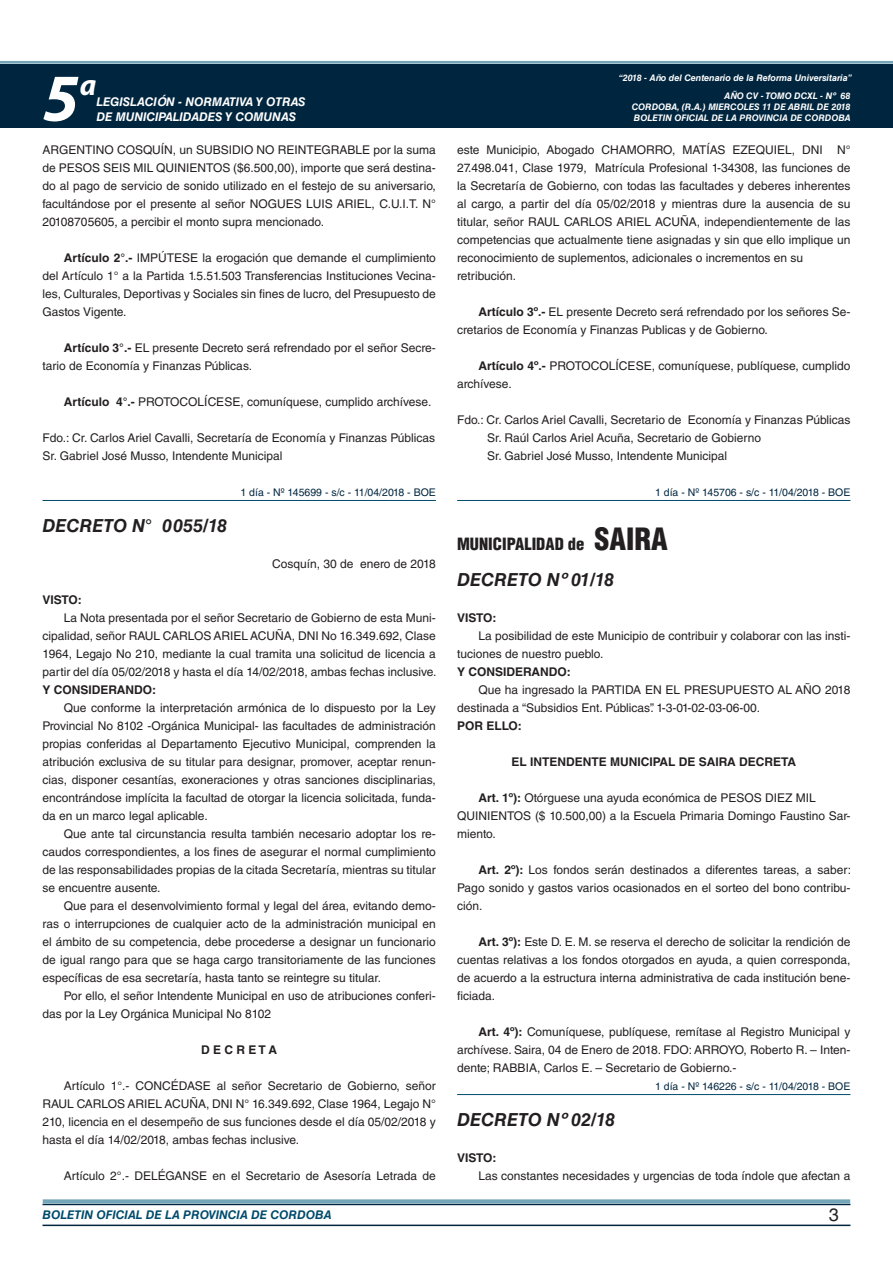
<style>
.page{position:relative;width:893px;height:1263px;background:#fff}
.page>*{position:absolute;margin:0;border:0;box-sizing:border-box;transform-origin:0 0}
.t1{font:italic 700 67.5px "Myriad Pro";color:#fff}
.TEXTO_BASE{font:900 condensed 30px "Helvetica LT Std";color:#231f20}
.t2{font:italic 700 30px "Myriad Pro";color:#fff}
.DOC__N{font:italic 700 18px "Helvetica LT Std";color:#231f20}
.t3{font:18px "Helvetica LT Std";color:#231f20}
.TEXTO_BASE-2{font:900 condensed 16.5px "Helvetica LT Std";color:#231f20}
.TEXTO_BASE-3{font:12px/18px "Helvetica LT Std";color:#231f20;text-align:justify}
.TEXTO_BASE-4{font:700 12px "Helvetica LT Std";color:#231f20}
.t4{font:italic 700 12px "Helvetica LT Std";color:#fff}
.RESUELVE{font:700 12px "Helvetica LT Std";color:#231f20}
.t5{font:italic 700 12px "Helvetica LT Std";color:#004b6c}
.FECHA{font:12px "Helvetica LT Std";color:#231f20}
.FECHA_DE_PUBLICACIÓN{font:10.5px "Helvetica LT Std";color:#00263f}
.t6{font:italic 700 9px/10.8px "Helvetica LT Std";color:#fff;text-align:justify}
.s1{font-weight:700}
</style>
<div class="page">
<div style="left:0;top:61px;width:893px;height:6px;background:#fff;opacity:.75"></div>
<div style="left:0;top:64px;width:893px;height:64px;background:#00263f"></div>
<hr style="left:43px;top:1224px;width:807px;height:2px;background:#00263f">
<div style="left:42px;top:1198px;width:809px;height:8px;background:#fff;opacity:.75"></div>
<hr style="left:43px;top:500px;width:393px;height:1px;background:#004b6c">
<hr style="left:457px;top:500px;width:393px;height:1px;background:#004b6c">
<hr style="left:457px;top:1094px;width:393px;height:1px;background:#004b6c">
<h1 class="t1" style="left:43px;top:54px;width:38px">5</h1>
<h2 class="t2" style="left:80px;top:66px;width:18px">a</h2>
<p class="t4" style="left:96px;top:95px;width:211px">LEGISLACIÓN - NORMATIVA Y OTRAS</p>
<p class="t4" style="left:96px;top:109px;width:201px">DE MUNICIPALIDADES Y COMUNAS</p>
<p class="TEXTO_BASE-3" style="left:43px;top:141px;width:395px">ARGENTINO COSQUÍN, un SUBSIDIO NO REINTEGRABLE por la suma de PESOS SEIS MIL QUINIENTOS ($6.500,00), importe que será destina&shy;do al pago de servicio de sonido utilizado en el festejo de su aniversario, facultándose por el presente al señor NOGUES LUIS ARIEL, C.U.I.T. N° 20108705605, a percibir el monto supra mencionado.</p>
<p class="TEXTO_BASE-3" style="left:43px;top:249px;width:395px;text-indent:21px"><span class="s1">Artículo 2°.-</span> IMPÚTESE la erogación que demande el cumplimiento del Artículo 1° a la Partida 1.5.51.503 Transferencias Instituciones Vecina&shy;les, Culturales, Deportivas y Sociales sin fines de lucro, del Presupuesto de Gastos Vigente.</p>
<p class="TEXTO_BASE-3" style="left:43px;top:339px;width:395px;text-indent:21px"><span class="s1">Artículo 3°.-</span> EL presente Decreto será refrendado por el señor Secre&shy;tario de Economía y Finanzas Públicas.</p>
<p class="TEXTO_BASE-3" style="left:64px;top:393px;width:369px"><span class="s1">Artículo 4°.-</span> PROTOCOLÍCESE, comuníquese, cumplido archívese.</p>
<p class="TEXTO_BASE-3" style="left:43px;top:429px;width:394px">Fdo.: Cr. Carlos Ariel Cavalli, Secretaría de Economía y Finanzas Públicas</p>
<p class="TEXTO_BASE-3" style="left:43px;top:447px;width:241px">Sr. Gabriel José Musso, Intendente Municipal</p>
<p class="FECHA_DE_PUBLICACIÓN" style="left:240px;top:486px;width:197px">1 día - Nº 145699 - s/c - 11/04/2018 - BOE</p>
<p class="DOC__N" style="left:43px;top:514px;width:186px">DECRETO N° 0055/18</p>
<p class="FECHA" style="left:272px;top:557px;width:165px">Cosquín, 30 de enero de 2018</p>
<p class="TEXTO_BASE-4" style="left:43px;top:592px;width:41px">VISTO:</p>
<p class="TEXTO_BASE-3" style="left:43px;top:609px;width:396px;text-indent:21px">La Nota presentada por el señor Secretario de Gobierno de esta Muni&shy;cipalidad, señor RAUL CARLOS ARIEL ACUÑA, DNI No 16.349.692, Clase 1964, Legajo No 210, mediante la cual tramita una solicitud de licencia a partir del día 05/02/2018 y hasta el día 14/02/2018, ambas fechas inclusive.</p>
<p class="TEXTO_BASE-4" style="left:43px;top:682px;width:115px">Y CONSIDERANDO:</p>
<p class="TEXTO_BASE-3" style="left:43px;top:699px;width:395px;text-indent:21px">Que conforme la interpretación armónica de lo dispuesto por la Ley Provincial No 8102 -Orgánica Municipal- las facultades de administración propias conferidas al Departamento Ejecutivo Municipal, comprenden la atribución exclusiva de su titular para designar, promover, aceptar renun&shy;cias, disponer cesantías, exoneraciones y otras sanciones disciplinarias, encontrándose implícita la facultad de otorgar la licencia solicitada, funda&shy;da en un marco legal aplicable.</p>
<p class="TEXTO_BASE-3" style="left:43px;top:825px;width:395px;text-indent:21px">Que ante tal circunstancia resulta también necesario adoptar los re&shy;caudos correspondientes, a los fines de asegurar el normal cumplimiento de las responsabilidades propias de la citada Secretaría, mientras su titular se encuentre ausente.</p>
<p class="TEXTO_BASE-3" style="left:43px;top:897px;width:395px;text-indent:21px">Que para el desenvolvimiento formal y legal del área, evitando demo&shy;ras o interrupciones de cualquier acto de la administración municipal en el ámbito de su competencia, debe procederse a designar un funcionario de igual rango para que se haga cargo transitoriamente de las funciones específicas de esa secretaría, hasta tanto se reintegre su titular.</p>
<p class="TEXTO_BASE-3" style="left:43px;top:987px;width:395px;text-indent:21px">Por ello, el señor Intendente Municipal en uso de atribuciones conferi&shy;das por la Ley Orgánica Municipal No 8102</p>
<p class="RESUELVE" style="left:201px;top:1042px;width:78px">D E C R E T A</p>
<p class="TEXTO_BASE-3" style="left:43px;top:1077px;width:395px;text-indent:21px">Artículo 1°.- CONCÉDASE al señor Secretario de Gobierno, señor RAUL CARLOS ARIEL ACUÑA, DNI N° 16.349.692, Clase 1964, Legajo N° 210, licencia en el desempeño de sus funciones desde el día 05/02/2018 y hasta el día 14/02/2018, ambas fechas inclusive.</p>
<p class="TEXTO_BASE-3" style="left:64px;top:1167px;width:374px">Artículo 2°.- DELÉGANSE en el Secretario de Asesoría Letrada de</p>
<p class="t6" style="left:619px;top:72px;width:235px">“2018 - Año del Centenario de la Reforma Universitaria”</p>
<p class="t6" style="left:632px;top:91px;width:220px;text-indent:93px">AÑO CV - TOMO DCXL - Nº 68<br>CORDOBA, (R.A.) MIERCOLES 11 DE ABRIL DE 2018<br>BOLETIN OFICIAL DE LA PROVINCIA DE CORDOBA</p>
<p class="TEXTO_BASE-3" style="left:457px;top:141px;width:395px">este Municipio, Abogado CHAMORRO, MATÍAS EZEQUIEL, DNI N° 27.498.041, Clase 1979, Matrícula Profesional 1-34308, las funciones de la Secretaría de Gobierno, con todas las facultades y deberes inherentes al cargo, a partir del día 05/02/2018 y mientras dure la ausencia de su titular, señor RAUL CARLOS ARIEL ACUÑA, independientemente de las competencias que actualmente tiene asignadas y sin que ello implique un reconocimiento de suplementos, adicionales o incrementos en su</p>
<p class="TEXTO_BASE-3" style="left:457px;top:267px;width:61px">retribución.</p>
<p class="TEXTO_BASE-3" style="left:457px;top:303px;width:395px;text-indent:21px"><span class="s1">Artículo 3º.-</span> EL presente Decreto será refrendado por los señores Se&shy;cretarios de Economía y Finanzas Publicas y de Gobierno.</p>
<p class="TEXTO_BASE-3" style="left:457px;top:357px;width:395px;text-indent:21px"><span class="s1">Artículo 4º.-</span> PROTOCOLÍCESE, comuníquese, publíquese, cumplido archívese.</p>
<p class="TEXTO_BASE-3" style="left:457px;top:411px;width:395px">Fdo.: Cr. Carlos Ariel Cavalli, Secretario de Economía y Finanzas Públicas</p>
<p class="TEXTO_BASE-3" style="left:487px;top:429px;width:276px">Sr. Raúl Carlos Ariel Acuña, Secretario de Gobierno</p>
<p class="TEXTO_BASE-3" style="left:487px;top:447px;width:241px">Sr. Gabriel José Musso, Intendente Municipal</p>
<p class="FECHA_DE_PUBLICACIÓN" style="left:655px;top:486px;width:197px">1 día - Nº 145706 - s/c - 11/04/2018 - BOE</p>
<p class="TEXTO_BASE-2" style="left:457px;top:533px;width:129px">MUNICIPALIDAD de</p>
<p class="TEXTO_BASE" style="left:594px;top:520px;width:75px">SAIRA</p>
<p class="DOC__N" style="left:457px;top:568px;width:159px">DECRETO Nº 01/18</p>
<p class="TEXTO_BASE-4" style="left:457px;top:610px;width:41px">VISTO:</p>
<p class="TEXTO_BASE-3" style="left:457px;top:627px;width:395px;text-indent:21px">La posibilidad de este Municipio de contribuir y colaborar con las insti&shy;tuciones de nuestro pueblo.</p>
<p class="TEXTO_BASE-4" style="left:457px;top:664px;width:115px">Y CONSIDERANDO:</p>
<p class="TEXTO_BASE-3" style="left:457px;top:681px;width:395px;text-indent:21px">Que ha ingresado la PARTIDA EN EL PRESUPUESTO AL AÑO 2018 destinada a “Subsidios Ent. Públicas”. 1-3-01-02-03-06-00.</p>
<p class="TEXTO_BASE-4" style="left:457px;top:718px;width:66px">POR ELLO:</p>
<p class="RESUELVE" style="left:511px;top:754px;width:286px">EL INTENDENTE MUNICIPAL DE SAIRA DECRETA</p>
<p class="TEXTO_BASE-3" style="left:478px;top:789px;width:339px"><span class="s1">Art. 1º):</span> Otórguese una ayuda económica de PESOS DIEZ MIL</p>
<p class="TEXTO_BASE-3" style="left:457px;top:807px;width:395px">QUINIENTOS ($ 10.500,00) a la Escuela Primaria Domingo Faustino Sar&shy;miento.</p>
<p class="TEXTO_BASE-3" style="left:457px;top:861px;width:395px;text-indent:21px"><span class="s1">Art. 2º):</span> Los fondos serán destinados a diferentes tareas, a saber:<br>Pago sonido y gastos varios ocasionados en el sorteo del bono contribu&shy;ción.</p>
<p class="TEXTO_BASE-3" style="left:457px;top:933px;width:395px;text-indent:21px"><span class="s1">Art. 3º):</span> Este D. E. M. se reserva el derecho de solicitar la rendición de cuentas relativas a los fondos otorgados en ayuda, a quien corresponda, de acuerdo a la estructura interna administrativa de cada institución bene&shy;ficiada.</p>
<p class="TEXTO_BASE-3" style="left:457px;top:1023px;width:395px;text-indent:21px"><span class="s1">Art. 4º):</span> Comuníquese, publíquese, remítase al Registro Municipal y archívese. Saira, 04 de Enero de 2018. FDO: ARROYO, Roberto R. – Inten&shy;dente; RABBIA, Carlos E. – Secretario de Gobierno.-</p>
<p class="FECHA_DE_PUBLICACIÓN" style="left:655px;top:1080px;width:197px">1 día - Nº 146226 - s/c - 11/04/2018 - BOE</p>
<p class="DOC__N" style="left:457px;top:1108px;width:160px">DECRETO Nº 02/18</p>
<p class="TEXTO_BASE-4" style="left:457px;top:1150px;width:41px">VISTO:</p>
<p class="TEXTO_BASE-3" style="left:478px;top:1167px;width:374px">Las constantes necesidades y urgencias de toda índole que afectan a</p>
<p class="t5" style="left:43px;top:1208px;width:290px">BOLETIN OFICIAL DE LA PROVINCIA DE CORDOBA</p>
<h3 class="t3" style="left:829px;top:1204px;width:12px">3</h3>
</div>
